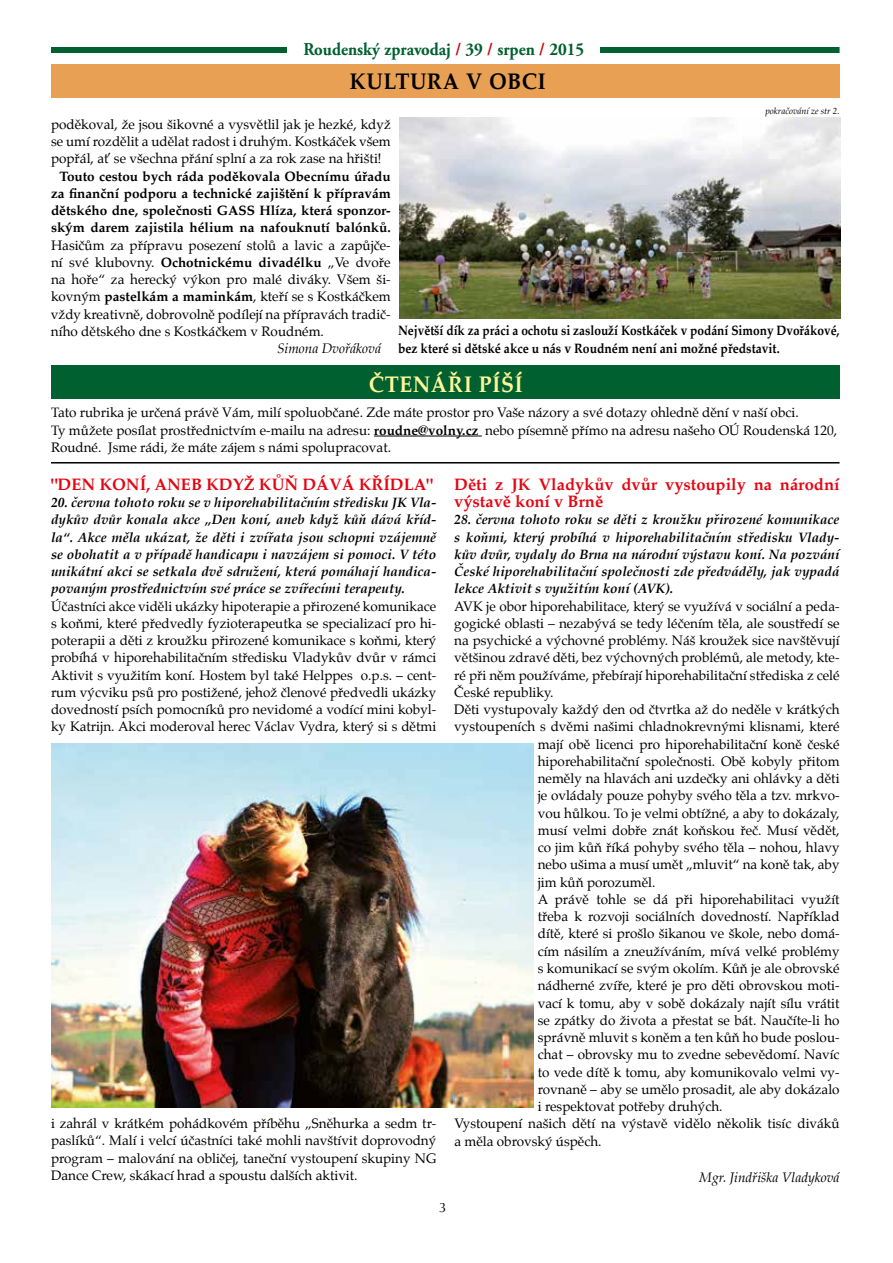
<style>
.page{position:relative;width:893px;height:1263px;background:#fff}
.page>*{position:absolute;margin:0;border:0;box-sizing:border-box;transform-origin:0 0}
.t1{font:700 22.5px "Palatino CE";letter-spacing:.025em;color:#000;scale:.94 1}
.t2{font:700 22.5px "Palatino CE";letter-spacing:.025em;color:#fff69b;scale:.94 1}
.t3{font:700 18px "Adobe Garamond Pro";color:#00602f;scale:.93 1}
.t4{font:700 16.5px/17.2px "Palatino CE";color:#e30613}
.t5{font:13.5px/17.2px "Palatino CE";color:#000;text-align:justify}
.t6{font:italic 700 13.5px/17.2px "Palatino CE";color:#000;text-align:justify}
.t7{font:700 13.5px/17.2px "Palatino CE";color:#000;text-align:justify}
.t8{font:700 13.5px/17.2px "Palatino CE";color:#000;scale:.88 1}
.t9{font:italic 13.5px "Palatino CE";color:#000}
.t10{font:13.5px "Optima";color:#000}
.t11{font:italic 9px "Palatino CE";color:#000}
.s1{color:#c00d0e}
.s2{font-weight:700}
</style>
<div class="page">
<div style="left:51px;top:47px;width:789px;height:6px;background:#00602f"></div>
<div style="left:288px;top:41px;width:312px;height:23px;background:#fff"></div>
<img style="left:399px;top:118px;width:442px;height:200px">
<div style="left:51px;top:64px;width:789px;height:34px;background:#e8a154"></div>
<div style="left:51px;top:366px;width:788px;height:33px;background:#00602f"></div>
<hr style="left:374px;top:436px;width:104px;height:1px;background:#000">
<img style="left:51px;top:744px;width:482px;height:363px">
<hr style="left:51px;top:462px;width:788px;height:1px;background:#000">
<h2 class="t3" style="left:303px;top:39px;width:303px">Roudenský zpravodaj <span class="s1">/</span> 39 <span class="s1">/</span> srpen <span class="s1">/</span> 2015</h2>
<h1 class="t1" style="left:349px;top:68px;width:210px">KULTURA V OBCI</h1>
<p class="t11" style="left:765px;top:106px;width:76px">pokračování ze str 2.</p>
<p class="t5" style="left:51px;top:117px;width:341px">poděkoval, že jsou šikovné a vysvětlil jak je hezké, když se umí rozdělit a udělat radost i druhým. Kostkáček všem popřál, ať se všechna přání splní a za rok zase na hřišti!</p>
<p class="t7" style="left:51px;top:169px;width:341px;text-indent:9px">Touto cestou bych ráda poděkovala Obecnímu úřadu za finanční podporu a technické zajištění k přípravám dětského dne, společnosti GASS Hlíza, která sponzor&shy;ským darem zajistila hélium na nafouknutí balónků.</p>
<p class="t5" style="left:51px;top:238px;width:341px">Hasičům za přípravu posezení stolů a lavic a zapůjče&shy;ní své klubovny. <span class="s2">Ochotnickému divadélku</span> „Ve dvoře na hoře“ za herecký výkon pro malé diváky. Všem ši&shy;kovným <span class="s2">pastelkám a maminkám</span>, kteří se s Kostkáčkem vždy kreativně, dobrovolně podílejí na přípravách tradič&shy;ního dětského dne s Kostkáčkem v Roudném.</p>
<p class="t9" style="left:277px;top:340px;width:105px">Simona Dvořáková</p>
<p class="t8" style="left:398px;top:323px;width:503px">Největší dík za práci a ochotu si zaslouží Kostkáček v podání Simony Dvořákové, bez které si dětské akce u nás v Roudném není ani možné představit.</p>
<h1 class="t2" style="left:369px;top:370px;width:165px">ČTENÁŘI PÍŠÍ</h1>
<p class="t5" style="left:51px;top:405px;width:788px;text-align:left">Tato rubrika je určená právě Vám, milí spoluobčané. Zde máte prostor pro Vaše názory a své dotazy ohledně dění v naší obci.<br>Ty můžete posílat prostřednictvím e-mailu na adresu: <span class="s2">roudne@volny.cz</span> nebo písemně přímo na adresu našeho OÚ Roudenská 120,<br>Roudné. Jsme rádi, že máte zájem s námi spolupracovat.</p>
<p class="t4" style="left:51px;top:477px;width:384px">"DEN KONÍ, ANEB KDYŽ KŮŇ DÁVÁ KŘÍDLA"</p>
<p class="t6" style="left:51px;top:495px;width:387px">20. června tohoto roku se v hiporehabilitačním středisku JK Vla&shy;dykův dvůr konala akce „Den koní, aneb když kůň dává kříd&shy;la“. Akce měla ukázat, že děti i zvířata jsou schopni vzájemně se obohatit a v případě handicapu i navzájem si pomoci. V této unikátní akci se setkala dvě sdružení, která pomáhají handica&shy;povaným prostřednictvím své práce se zvířecími terapeuty.</p>
<p class="t5" style="left:51px;top:598px;width:387px">Účastníci akce viděli ukázky hipoterapie a přirozené komunikace s koňmi, které předvedly fyzioterapeutka se specializací pro hi&shy;poterapii a děti z kroužku přirozené komunikace s koňmi, který probíhá v hiporehabilitačním středisku Vladykův dvůr v rámci Aktivit s využitím koní. Hostem byl také Helppes o.p.s. – cent&shy;rum výcviku psů pro postižené, jehož členové předvedli ukázky dovedností psích pomocníků pro nevidomé a vodící mini kobyl&shy;ky Katrijn. Akci moderoval herec Václav Vydra, který si s dětmi</p>
<p class="t4" style="left:454px;top:477px;width:387px">Děti z JK Vladykův dvůr vystoupily na národní výstavě koní v Brně</p>
<p class="t6" style="left:454px;top:512px;width:387px">28. června tohoto roku se děti z kroužku přirozené komunikace s koňmi, který probíhá v hiporehabilitačním středisku Vlady&shy;kův dvůr, vydaly do Brna na národní výstavu koní. Na pozvání České hiporehabilitační společnosti zde předváděly, jak vypadá lekce Aktivit s využitím koní (AVK).</p>
<p class="t5" style="left:454px;top:598px;width:387px">AVK je obor hiporehabilitace, který se využívá v sociální a peda-</p>
<p class="t5" style="left:454px;top:616px;width:387px">gogické oblasti – nezabývá se tedy léčením těla, ale soustředí se</p>
<p class="t5" style="left:454px;top:633px;width:387px">na psychické a výchovné problémy. Náš kroužek sice navštěvují</p>
<p class="t5" style="left:454px;top:650px;width:387px">většinou zdravé děti, bez výchovných problémů, ale metody, kte-</p>
<p class="t5" style="left:454px;top:667px;width:387px">ré při něm používáme, přebírají hiporehabilitační střediska z celé</p>
<p class="t5" style="left:454px;top:685px;width:101px">České republiky.</p>
<p class="t5" style="left:454px;top:702px;width:387px">Děti vystupovaly každý den od čtvrtka až do neděle v krátkých</p>
<p class="t5" style="left:454px;top:719px;width:387px">vystoupeních s dvěmi našimi chladnokrevnými klisnami, které</p>
<p class="t5" style="left:538px;top:736px;width:303px">mají obě licenci pro hiporehabilitační koně české</p>
<p class="t5" style="left:538px;top:754px;width:303px">hiporehabilitační společnosti. Obě kobyly přitom</p>
<p class="t5" style="left:538px;top:771px;width:303px">neměly na hlavách ani uzdečky ani ohlávky a děti</p>
<p class="t5" style="left:538px;top:788px;width:303px">je ovládaly pouze pohyby svého těla a tzv. mrkvo-</p>
<p class="t5" style="left:538px;top:806px;width:303px">vou hůlkou. To je velmi obtížné, a aby to dokázaly,</p>
<p class="t5" style="left:538px;top:823px;width:303px">musí velmi dobře znát koňskou řeč. Musí vědět,</p>
<p class="t5" style="left:538px;top:840px;width:303px">co jim kůň říká pohyby svého těla – nohou, hlavy</p>
<p class="t5" style="left:538px;top:857px;width:303px">nebo ušima a musí umět „mluvit“ na koně tak, aby</p>
<p class="t5" style="left:538px;top:875px;width:119px">jim kůň porozuměl.</p>
<p class="t5" style="left:538px;top:892px;width:303px">A právě tohle se dá při hiporehabilitaci využít</p>
<p class="t5" style="left:538px;top:909px;width:303px">třeba k rozvoji sociálních dovedností. Například</p>
<p class="t5" style="left:538px;top:926px;width:303px">dítě, které si prošlo šikanou ve škole, nebo domá-</p>
<p class="t5" style="left:538px;top:944px;width:303px">cím násilím a zneužíváním, mívá velké problémy</p>
<p class="t5" style="left:538px;top:961px;width:303px">s komunikací se svým okolím. Kůň je ale obrovské</p>
<p class="t5" style="left:538px;top:978px;width:303px">nádherné zvíře, které je pro děti obrovskou moti-</p>
<p class="t5" style="left:538px;top:995px;width:303px">vací k tomu, aby v sobě dokázaly najít sílu vrátit</p>
<p class="t5" style="left:538px;top:1013px;width:303px">se zpátky do života a přestat se bát. Naučíte-li ho</p>
<p class="t5" style="left:538px;top:1030px;width:303px">správně mluvit s koněm a ten kůň ho bude poslou-</p>
<p class="t5" style="left:538px;top:1047px;width:303px">chat – obrovsky mu to zvedne sebevědomí. Navíc</p>
<p class="t5" style="left:538px;top:1064px;width:303px">to vede dítě k tomu, aby komunikovalo velmi vy-</p>
<p class="t5" style="left:538px;top:1082px;width:303px">rovnaně – aby se umělo prosadit, ale aby dokázalo</p>
<p class="t5" style="left:538px;top:1099px;width:186px">i respektovat potřeby druhých.</p>
<p class="t5" style="left:454px;top:1116px;width:387px">Vystoupení našich dětí na výstavě vidělo několik tisíc diváků</p>
<p class="t5" style="left:454px;top:1133px;width:149px">a měla obrovský úspěch.</p>
<p class="t9" style="left:699px;top:1169px;width:142px">Mgr. Jindřiška Vladyková</p>
<p class="t5" style="left:51px;top:1116px;width:387px">i zahrál v krátkém pohádkovém příběhu „Sněhurka a sedm tr&shy;paslíků“. Malí i velcí účastníci také mohli navštívit doprovodný program – malování na obličej, taneční vystoupení skupiny NG Dance Crew, skákací hrad a spoustu dalších aktivit.</p>
<p class="t10" style="left:439px;top:1200px;width:9px">3</p>
</div>
